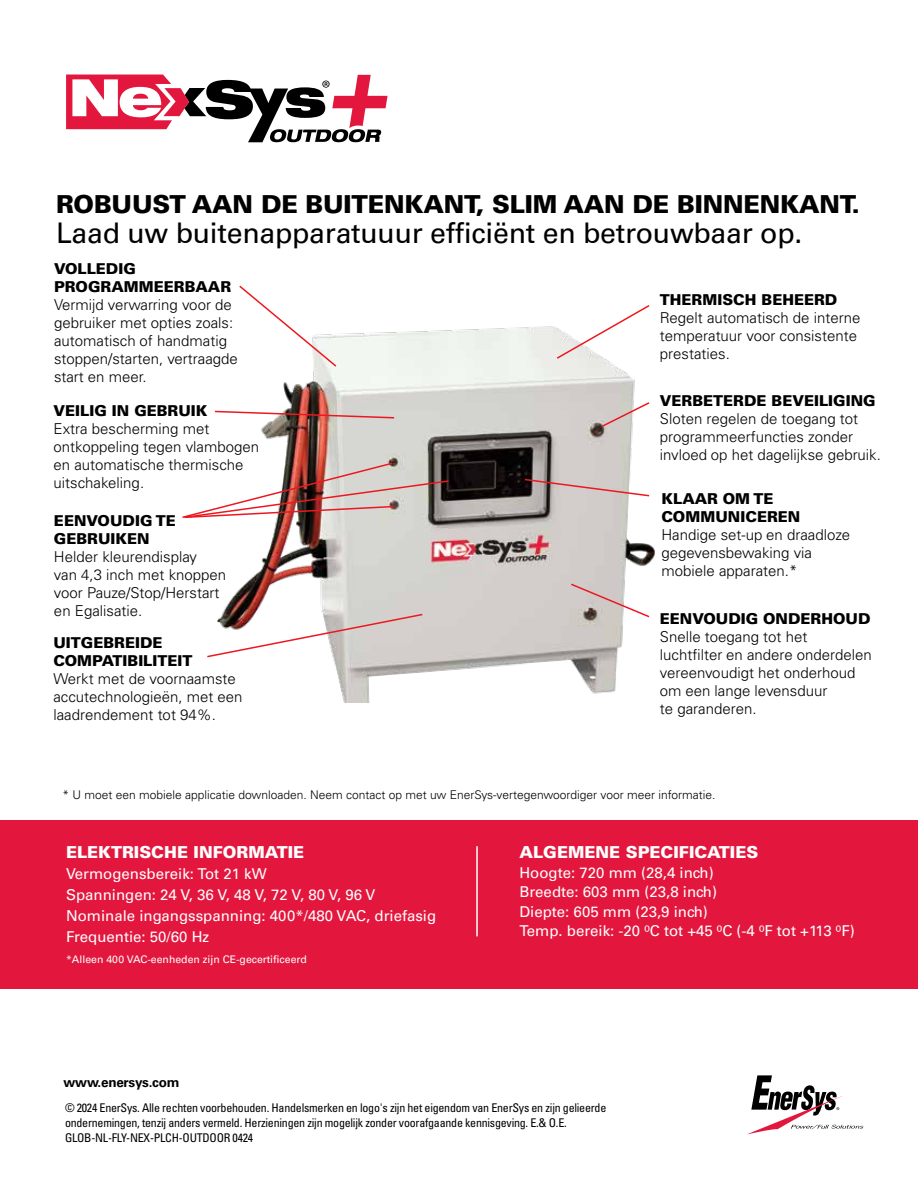
<style>
.page{position:relative;width:918px;height:1188px;background:#fff}
.page>*{position:absolute;margin:0;border:0;box-sizing:border-box;transform-origin:0 0}
.t1{font:28.5px "Univers LT Pro 55 Roman";letter-spacing:-.01em;color:#000}
.t2{font:900 24.75px "Univers LT Pro 75";letter-spacing:-.01em;color:#000}
.t3{font:900 16.5px "Univers LT Pro 75";color:#fff}
.t4{font:300 15px/18px "Univers LT Pro 45";color:#000}
.t5{font:15px/21px "Univers LT Pro 55 Roman";color:#fff}
.t6{font:900 15px/18px "Univers LT Pro 75";color:#000}
.t7{font:700 13.5px "Univers LT Pro 65";letter-spacing:-.02em;color:#000}
.t8{font:condensed 12px/15px "Univers LT Pro";letter-spacing:-.02em;color:#000}
.t9{font:300 12px "Univers LT Pro 45";color:#000}
.t10{font:10.5px "Univers LT Pro 55 Roman";color:#fff}
</style>
<div class="page">
<div style="left:0;top:821px;width:918px;height:168px;background:#e3173e"></div>
<img style="left:223px;top:326px;width:432px;height:376px">
<svg style="left:748px;top:1075px;width:116px;height:59px"></svg>
<svg style="left:238px;top:285px;width:100px;height:83px"></svg>
<svg style="left:569px;top:582px;width:82px;height:37px"></svg>
<svg style="left:207px;top:613px;width:217px;height:45px"></svg>
<svg style="left:555px;top:305px;width:96px;height:55px"></svg>
<svg style="left:523px;top:478px;width:128px;height:19px;background:#c5b1af"></svg>
<svg style="left:214px;top:410px;width:182px;height:9px"></svg>
<hr style="left:476px;top:846px;width:2px;height:90px;background:#fff">
<svg style="left:66px;top:75px;width:322px;height:67px"></svg>
<img style="left:182px;top:461px;width:268px;height:58px">
<svg style="left:600px;top:401px;width:51px;height:28px"></svg>
<h2 class="t2" style="left:56px;top:189px;width:806px">ROBUUST AAN DE BUITENKANT, SLIM AAN DE BINNENKANT.</h2>
<h1 class="t1" style="left:56px;top:214px;width:748px">Laad uw buitenapparatuuur efficiënt en betrouwbaar op.</h1>
<p class="t6" style="left:54px;top:259px;width:179px">VOLLEDIG<br>PROGRAMMEERBAAR</p>
<p class="t4" style="left:54px;top:296px;width:185px">Vermijd verwarring voor de gebruiker met opties zoals: automatisch of handmatig stoppen/starten, vertraagde start en meer.</p>
<p class="t6" style="left:54px;top:401px;width:156px">VEILIG IN GEBRUIK</p>
<p class="t4" style="left:54px;top:419px;width:207px">Extra bescherming met ontkoppeling tegen vlambogen en automatische thermische uitschakeling.</p>
<p class="t6" style="left:54px;top:511px;width:123px">EENVOUDIG TE<br>GEBRUIKEN</p>
<p class="t4" style="left:54px;top:548px;width:174px">Helder kleurendisplay<br>van 4,3 inch met knoppen voor Pauze/Stop/Herstart en Egalisatie.</p>
<p class="t6" style="left:53px;top:634px;width:141px">UITGEBREIDE<br>COMPATIBILITEIT</p>
<p class="t4" style="left:53px;top:670px;width:190px">Werkt met de voornaamste accutechnologieën, met een laadrendement tot 94%.</p>
<p class="t6" style="left:660px;top:290px;width:179px">THERMISCH BEHEERD</p>
<p class="t4" style="left:660px;top:309px;width:202px">Regelt automatisch de interne temperatuur voor consistente prestaties.</p>
<p class="t6" style="left:660px;top:392px;width:217px">VERBETERDE BEVEILIGING</p>
<p class="t4" style="left:660px;top:410px;width:222px">Sloten regelen de toegang tot programmeerfuncties zonder invloed op het dagelijkse gebruik.</p>
<p class="t6" style="left:662px;top:490px;width:140px">KLAAR OM TE<br>COMMUNICEREN</p>
<p class="t4" style="left:662px;top:526px;width:190px">Handige set-up en draadloze gegevensbewaking via mobiele apparaten.*</p>
<p class="t6" style="left:660px;top:610px;width:212px">EENVOUDIG ONDERHOUD</p>
<p class="t4" style="left:660px;top:628px;width:214px">Snelle toegang tot het luchtfilter en andere onderdelen vereenvoudigt het onderhoud om een lange levensduur<br>te garanderen.</p>
<p class="t9" style="left:63px;top:788px;width:654px">* U moet een mobiele applicatie downloaden. Neem contact op met uw EnerSys-vertegenwoordiger voor meer informatie.</p>
<p class="t3" style="left:66px;top:842px;width:240px">ELEKTRISCHE INFORMATIE</p>
<p class="t5" style="left:66px;top:863px;width:372px">Vermogensbereik: Tot 21 kW<br>Spanningen: 24 V, 36 V, 48 V, 72 V, 80 V, 96 V Nominale ingangsspanning: 400*/480 VAC, driefasig Frequentie: 50/60 Hz</p>
<p class="t10" style="left:66px;top:952px;width:242px">*Alleen 400 VAC-eenheden zijn CE-gecertificeerd</p>
<p class="t7" style="left:64px;top:1074px;width:117px">www.enersys.com</p>
<p class="t3" style="left:519px;top:842px;width:240px">ALGEMENE SPECIFICATIES</p>
<p class="t5" style="left:519px;top:862px;width:337px;line-height:19.5px">Hoogte: 720 mm (28,4 inch)<br>Breedte: 603 mm (23,8 inch)<br>Diepte: 605 mm (23,9 inch)<br>Temp. bereik: -20 ⁰C tot +45 ⁰C (-4 ⁰F tot +113 ⁰F)</p>
<p class="t8" style="left:65px;top:1100px;width:543px">© 2024 EnerSys. Alle rechten voorbehouden. Handelsmerken en logo's zijn het eigendom van EnerSys en zijn gelieerde ondernemingen, tenzij anders vermeld. Herzieningen zijn mogelijk zonder voorafgaande kennisgeving. E.&amp; O.E.<br>GLOB-NL-FLY-NEX-PLCH-OUTDOOR 0424</p>
</div>
